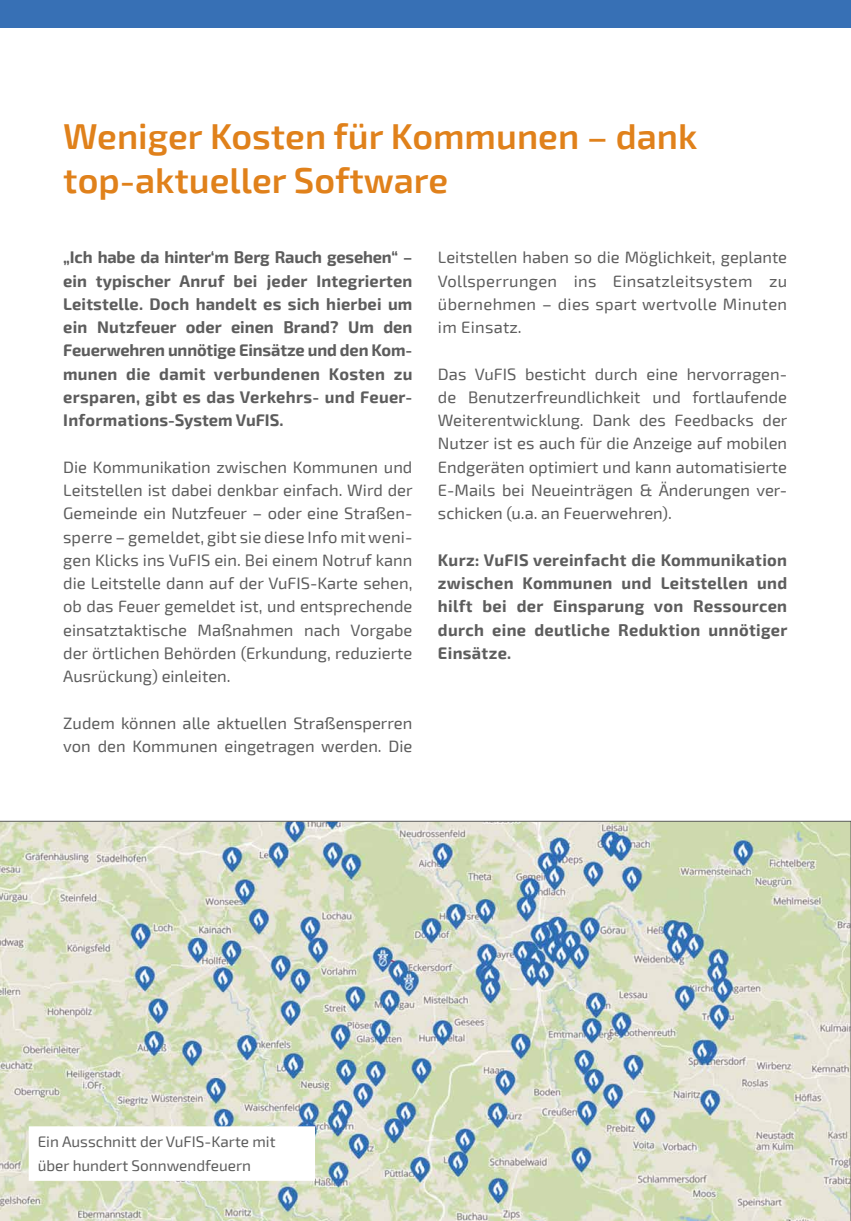
<style>
.page{position:relative;width:851px;height:1221px;background:#fff}
.page>*{position:absolute;margin:0;border:0;box-sizing:border-box;transform-origin:0 0}
.t1{font:600 36px/43.2px "Exo 2";color:#e0811b}
.t2{font:16.5px/23.2px "Exo 2";color:#5d5d5d}
.t3{font:700 16.5px/23.2px "Exo 2";letter-spacing:.02em;color:#5d5d5d;text-align:justify}
.t4{font:15.3px/23.2px "Exo 2";color:#5d5d5d}
</style>
<div class="page">
<div style="left:0;top:0;width:850px;height:28px;background:#3770b5"></div>
<svg style="left:0;top:821px;width:850px;height:399px;background:#cbd4c4"></svg>
<div style="left:33px;top:1130px;width:277px;height:46px;background:#fff"></div>
<h1 class="t1" style="left:63px;top:116px;width:635px">Weniger Kosten für Kommunen – dank top-aktueller Software</h1>
<p class="t3" style="left:63px;top:246px;width:350px">„Ich habe da hinter‘m Berg Rauch gesehen“ – ein typischer Anruf bei jeder Integrierten Leitstelle. Doch handelt es sich hierbei um ein Nutzfeuer oder einen Brand? Um den Feuerwehren unnötige Einsätze und den Kom&shy;munen die damit verbundenen Kosten zu ersparen, gibt es das Verkehrs- und Feuer-Informations-System VuFIS.</p>
<p class="t2" style="left:63px;top:455px;width:351px">Die Kommunikation zwischen Kommunen und Leitstellen ist dabei denkbar einfach. Wird der Gemeinde ein Nutzfeuer – oder eine Straßen&shy;sperre – gemeldet, gibt sie diese Info mit weni&shy;gen Klicks ins VuFIS ein. Bei einem Notruf kann die Leitstelle dann auf der VuFIS-Karte sehen, ob das Feuer gemeldet ist, und entsprechende einsatztaktische Maßnahmen nach Vorgabe der örtlichen Behörden (Erkundung, reduzierte Ausrückung) einleiten.</p>
<p class="t2" style="left:63px;top:711px;width:350px">Zudem können alle aktuellen Straßensperren von den Kommunen eingetragen werden. Die</p>
<p class="t2" style="left:438px;top:246px;width:350px;text-align:justify">Leitstellen haben so die Möglichkeit, geplante Vollsperrungen ins Einsatzleitsystem zu übernehmen – dies spart wertvolle Minuten im Einsatz.</p>
<p class="t2" style="left:438px;top:362px;width:351px;text-align:justify">Das VuFIS besticht durch eine hervorragen&shy;de Benutzerfreundlichkeit und fortlaufende Weiterentwicklung. Dank des Feedbacks der Nutzer ist es auch für die Anzeige auf mobilen Endgeräten optimiert und kann automatisierte E-Mails bei Neueinträgen &amp; Änderungen ver&shy;schicken (u.a. an Feuerwehren).</p>
<p class="t3" style="left:438px;top:548px;width:351px">Kurz: VuFIS vereinfacht die Kommunikation zwischen Kommunen und Leitstellen und hilft bei der Einsparung von Ressourcen durch eine deutliche Reduktion unnötiger Einsätze.</p>
<p class="t4" style="left:38px;top:1130px;width:239px">Ein Ausschnitt der VuFIS-Karte mit über hundert Sonnwendfeuern</p>
</div>
